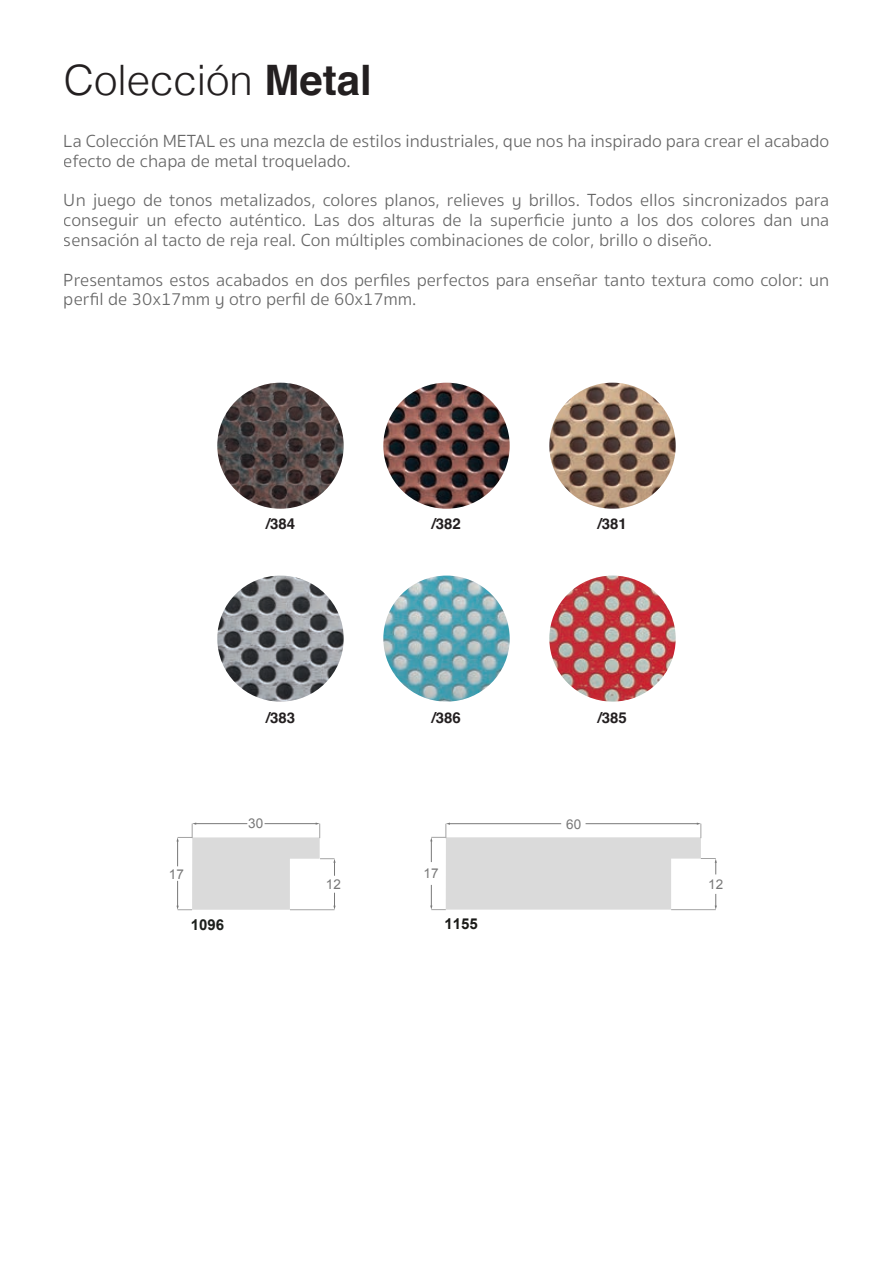
<style>
.page{position:relative;width:893px;height:1263px;background:#fff}
.page>*{position:absolute;margin:0;border:0;box-sizing:border-box;transform-origin:0 0}
.t1{font:300 42px "Helvetica";color:#231f20}
.t2{font:300 18px/19.8px "Sukhumvit Set";color:#000}
.t3{font:700 15px "Helvetica";color:#231f20}
.t4{font:700 15px "Arial";color:#1c1f1c}
.t5{font:700 15px "Arial";color:#1a1a17}
.t6{font:13.5px "Arial";color:#787878}
.t7{font:13.35px "Arial";color:#787878}
.s1{font-weight:700}
</style>
<div class="page">
<svg style="left:176px;top:822px;width:160px;height:88px"></svg>
<svg style="left:430px;top:823px;width:287px;height:87px"></svg>
<img style="left:217px;top:576px;width:127px;height:126px">
<img style="left:217px;top:383px;width:127px;height:126px">
<img style="left:549px;top:383px;width:127px;height:126px">
<img style="left:549px;top:576px;width:127px;height:126px">
<img style="left:383px;top:383px;width:127px;height:126px">
<img style="left:383px;top:576px;width:127px;height:126px;border-radius:63px">
<h1 class="t1" style="left:64px;top:45px;width:310px">Colección <span class="s1">Metal</span></h1>
<p class="t2" style="left:64px;top:132px;width:767px">La Colección METAL es una mezcla de estilos industriales, que nos ha inspirado para crear el acabado efecto de chapa de metal troquelado.</p>
<p class="t2" style="left:64px;top:191px;width:767px;text-align:justify">Un juego de tonos metalizados, colores planos, relieves y brillos. Todos ellos sincronizados para conseguir un efecto auténtico. Las dos alturas de la superficie junto a los dos colores dan una sensación al tacto de reja real. Con múltiples combinaciones de color, brillo o diseño.</p>
<p class="t2" style="left:64px;top:270px;width:767px">Presentamos estos acabados en dos perfiles perfectos para enseñar tanto textura como color: un perfil de 30x17mm y otro perfil de 60x17mm.</p>
<p class="t3" style="left:266px;top:514px;width:31px">/384</p>
<p class="t3" style="left:432px;top:514px;width:31px">/382</p>
<p class="t3" style="left:598px;top:514px;width:31px">/381</p>
<p class="t3" style="left:266px;top:709px;width:31px">/383</p>
<p class="t3" style="left:432px;top:709px;width:31px">/386</p>
<p class="t3" style="left:598px;top:709px;width:31px">/385</p>
<p class="t6" style="left:169px;top:865px;width:17px">17</p>
<p class="t4" style="left:191px;top:915px;width:35px">1096</p>
<p class="t6" style="left:248px;top:815px;width:17px">30</p>
<p class="t6" style="left:566px;top:816px;width:17px">60</p>
<p class="t6" style="left:424px;top:865px;width:17px">17</p>
<p class="t6" style="left:326px;top:875px;width:17px">12</p>
<p class="t7" style="left:708px;top:875px;width:17px">12</p>
<p class="t5" style="left:445px;top:914px;width:35px">1155</p>
</div>
